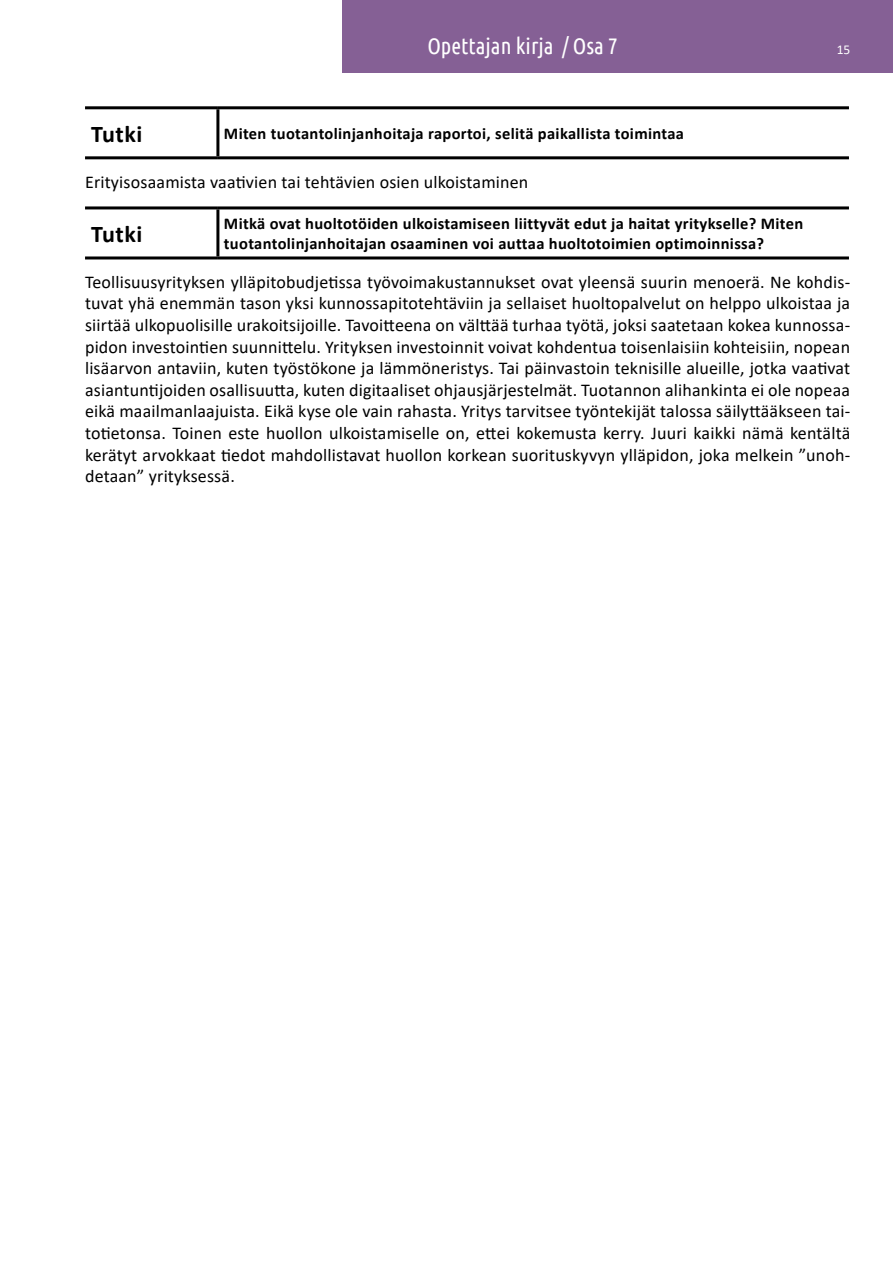
<style>
.page{position:relative;width:893px;height:1263px;background:#fff}
.page>*{position:absolute;margin:0;border:0;box-sizing:border-box;transform-origin:0 0}
.t1{font:700 24px "Calibri";letter-spacing:.02em;color:#000}
.t2{font:22.5px "Ubuntu Condensed";color:#fff}
.t3{font:18px/21.6px "Calibri";letter-spacing:.01em;color:#000;text-align:justify}
.t4{font:700 16.5px/19.8px "Calibri";letter-spacing:.02em;color:#000}
.t5{font:13.5px "Calibri";color:#fff}
</style>
<div class="page">
<div style="left:342px;top:0;width:551px;height:72px;background:#856095"></div>
<hr style="left:85px;top:106px;width:133px;height:3px;background:#000">
<hr style="left:218px;top:106px;width:631px;height:3px;background:#000">
<hr style="left:216px;top:109px;width:3px;height:47px;background:#000">
<hr style="left:85px;top:156px;width:133px;height:3px;background:#000">
<hr style="left:218px;top:156px;width:631px;height:3px;background:#000">
<hr style="left:85px;top:206px;width:133px;height:3px;background:#000">
<hr style="left:218px;top:206px;width:631px;height:3px;background:#000">
<hr style="left:216px;top:209px;width:3px;height:47px;background:#000">
<hr style="left:85px;top:256px;width:133px;height:3px;background:#000">
<hr style="left:218px;top:256px;width:631px;height:3px;background:#000">
<p class="t2" style="left:427px;top:32px;width:192px">Opettajan kirja / Osa 7</p>
<p class="t5" style="left:837px;top:40px;width:15px">15</p>
<h1 class="t1" style="left:91px;top:117px;width:53px">Tutki</h1>
<p class="t4" style="left:224px;top:123px;width:462px">Miten tuotantolinjanhoitaja raportoi, selitä paikallista toimintaa</p>
<p class="t3" style="left:85px;top:170px;width:445px">Erityisosaamista vaativien tai tehtävien osien ulkoistaminen</p>
<h1 class="t1" style="left:91px;top:217px;width:53px">Tutki</h1>
<p class="t4" style="left:224px;top:214px;width:581px">Mitkä ovat huoltotöiden ulkoistamiseen liittyvät edut ja haitat yritykselle? Miten tuotantolinjanhoitajan osaaminen voi auttaa huoltotoimien optimoinnissa?</p>
<p class="t3" style="left:85px;top:271px;width:767px">Teollisuusyrityksen ylläpitobudjetissa työvoimakustannukset ovat yleensä suurin menoerä. Ne kohdis&shy;tuvat yhä enemmän tason yksi kunnossapitotehtäviin ja sellaiset huoltopalvelut on helppo ulkoistaa ja siirtää ulkopuolisille urakoitsijoille. Tavoitteena on välttää turhaa työtä, joksi saatetaan kokea kunnossa&shy;pidon investointien suunnittelu. Yrityksen investoinnit voivat kohdentua toisenlaisiin kohteisiin, nopean lisäarvon antaviin, kuten työstökone ja lämmöneristys. Tai päinvastoin teknisille alueille, jotka vaativat asiantuntijoiden osallisuutta, kuten digitaaliset ohjausjärjestelmät. Tuotannon alihankinta ei ole nopeaa eikä maailmanlaajuista. Eikä kyse ole vain rahasta. Yritys tarvitsee työntekijät talossa säilyttääkseen tai&shy;totietonsa. Toinen este huollon ulkoistamiselle on, ettei kokemusta kerry. Juuri kaikki nämä kentältä kerätyt arvokkaat tiedot mahdollistavat huollon korkean suorituskyvyn ylläpidon, joka melkein ”unoh&shy;detaan” yrityksessä.</p>
</div>
